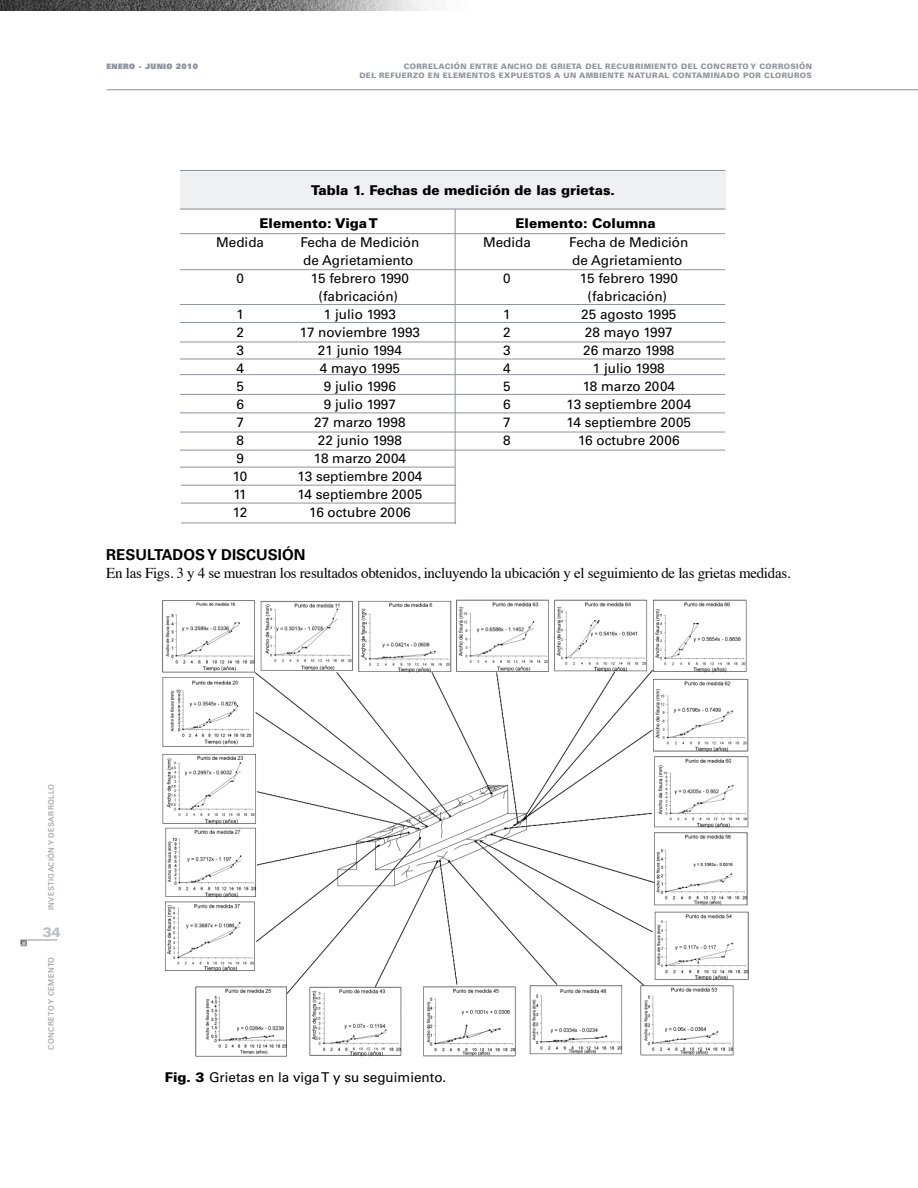
<style>
.page{position:relative;width:918px;height:1188px;background:#fff}
.page>*{position:absolute;margin:0;border:0;box-sizing:border-box;transform-origin:0 0}
.t1{font:15px "Times";letter-spacing:-.02em;color:#000}
.t2{font:700 15px "Univers";color:#000}
.t3{font:13.5px/18px "Univers";color:#000;text-align:center}
.t4{font:900 13.5px "Univers";color:#000}
.t5{font:900 13.5px "Univers";color:#bcbfc7}
.t6{font:900 7.5px/9.1px "Univers";letter-spacing:.05em;color:#8f939c;text-align:right}
.t7{font:7.5px "Univers";letter-spacing:.05em;color:#8f939c}
.t8{font:900 7.5px "Univers";letter-spacing:.05em;color:#8f939c}
.s1{font-weight:900}
</style>
<div class="page">
<hr style="left:107px;top:89px;width:811px;height:1px;background:#8f939c">
<hr style="left:21px;top:940px;width:36px;height:1px;background:#8f939c">
<img style="left:0;top:0;width:429px;height:10px">
<svg style="left:21px;top:940px;width:6px;height:6px"></svg>
<img style="left:162px;top:599px;width:587px;height:458px">
<div style="left:180px;top:170px;width:545px;height:39px;background:#eff0f2"></div>
<hr style="left:180px;top:170px;width:545px;height:1px;background:#8f939c">
<hr style="left:180px;top:209px;width:545px;height:1px;background:#8f939c">
<hr style="left:180px;top:233px;width:545px;height:1px;background:#8f939c">
<hr style="left:180px;top:269px;width:545px;height:1px;background:#8f939c">
<hr style="left:180px;top:304px;width:545px;height:1px;background:#8f939c">
<hr style="left:180px;top:322px;width:545px;height:1px;background:#8f939c">
<hr style="left:180px;top:342px;width:545px;height:1px;background:#8f939c">
<hr style="left:180px;top:359px;width:545px;height:1px;background:#8f939c">
<hr style="left:180px;top:374px;width:545px;height:1px;background:#8f939c">
<hr style="left:180px;top:394px;width:545px;height:1px;background:#8f939c">
<hr style="left:180px;top:413px;width:545px;height:1px;background:#8f939c">
<hr style="left:180px;top:432px;width:545px;height:1px;background:#8f939c">
<hr style="left:180px;top:450px;width:545px;height:1px;background:#8f939c">
<hr style="left:180px;top:467px;width:275px;height:1px;background:#8f939c">
<hr style="left:181px;top:485px;width:275px;height:1px;background:#8f939c">
<hr style="left:181px;top:503px;width:275px;height:1px;background:#8f939c">
<hr style="left:181px;top:523px;width:275px;height:1px;background:#8f939c">
<hr style="left:455px;top:209px;width:1px;height:315px;background:#8f939c">
<p class="t8" style="left:106px;top:62px;width:93px">ENERO - JUNIO 2010</p>
<p class="t6" style="left:359px;top:62px;width:454px">CORRELACIÓN ENTRE ANCHO DE GRIETA DEL RECUBRIMIENTO DEL CONCRETO Y CORROSIÓN<br>DEL REFUERZO EN ELEMENTOS EXPUESTOS A UN AMBIENTE NATURAL CONTAMINADO POR CLORUROS</p>
<p class="t4" style="left:311px;top:182px;width:306px">Tabla 1. Fechas de medición de las grietas.</p>
<p class="t4" style="left:260px;top:214px;width:120px">Elemento: Viga T</p>
<p class="t4" style="left:516px;top:214px;width:142px">Elemento: Columna</p>
<p class="t3" style="left:216px;top:233px;width:50px">Medida</p>
<p class="t3" style="left:236px;top:269px;width:9px">0</p>
<p class="t3" style="left:233px;top:305px;width:16px;text-align:left">1<br>2<br>3<br>4<br>5<br>6<br>7<br>8<br>9<br>10<br>11<br>12</p>
<p class="t3" style="left:297px;top:233px;width:126px">Fecha de Medición de Agrietamiento<br>15 febrero 1990 (fabricación)<br>1 julio 1993<br>17 noviembre 1993<br>21 junio 1994<br>4 mayo 1995<br>9 julio 1996<br>9 julio 1997<br>27 marzo 1998<br>22 junio 1998<br>18 marzo 2004<br>13 septiembre 2004<br>14 septiembre 2005<br>16 octubre 2006</p>
<p class="t3" style="left:566px;top:233px;width:126px">Fecha de Medición de Agrietamiento<br>15 febrero 1990 (fabricación)<br>25 agosto 1995<br>28 mayo 1997<br>26 marzo 1998<br>1 julio 1998<br>18 marzo 2004<br>13 septiembre 2004<br>14 septiembre 2005<br>16 octubre 2006</p>
<p class="t3" style="left:483px;top:233px;width:50px">Medida</p>
<p class="t3" style="left:503px;top:269px;width:9px">0</p>
<p class="t3" style="left:503px;top:305px;width:9px;text-align:justify">1<br>2<br>3<br>4<br>5<br>6<br>7<br>8</p>
<p class="t2" style="left:106px;top:546px;width:201px">RESULTADOS Y DISCUSIÓN</p>
<p class="t1" style="left:106px;top:559px;width:686px">En las Figs. 3 y 4 se muestran los resultados obtenidos, incluyendo la ubicación y el seguimiento de las grietas medidas.</p>
<p class="t7" style="left:47px;top:910px;width:127px;rotate:-90deg">investigación y desarrollo</p>
<p class="t5" style="left:43px;top:923px;width:20px">34</p>
<p class="t7" style="left:47px;top:1050px;width:94px;rotate:-90deg">concreto y cemento</p>
<p class="t3" style="left:165px;top:1069px;width:283px"><span class="s1">Fig. 3</span> G rietas en la viga T y su seguimiento.</p>
</div>
